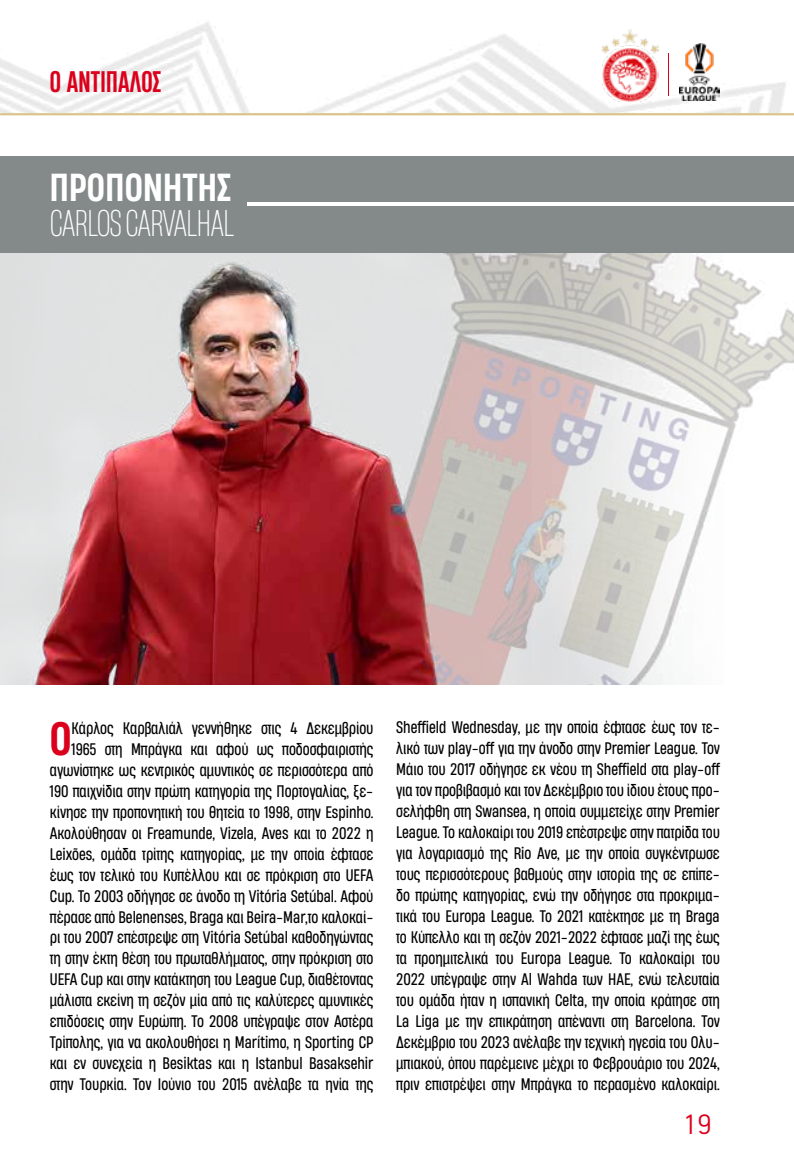
<style>
.page{position:relative;width:794px;height:1166px;background:#fff}
.page>*{position:absolute;margin:0;border:0;box-sizing:border-box;transform-origin:0 0}
.t1{font:500 44.1px "Heading Now 55";color:#db001b}
.t2{font:500 36.75px "Heading Now 55";letter-spacing:.01em;color:#fff}
.t3{font:300 35px "Heading Now 42";letter-spacing:-.02em;color:#fff}
.t4{font:300 31.5px "PF Handbook Pro";color:#db001b}
.t5{font:500 28px "Heading Now 45";letter-spacing:.01em;color:#db001b}
.t6{font:15.75px/21px "Heading Now 54";color:#000;text-align:right}
</style>
<div class="page">
<img style="left:680px;top:43px;width:39px;height:58px">
<img style="left:602px;top:30px;width:57px;height:73px">
<hr style="left:668px;top:54px;width:1px;height:42px;background:#db001b">
<img style="left:0;top:252px;width:794px;height:433px">
<hr style="left:0;top:113px;width:794px;height:2px;background:#d8c289">
<div style="left:0;top:156px;width:794px;height:96px;background:#848a8a"></div>
<hr style="left:247px;top:203px;width:547px;height:3px;background:#fff">
<h3 class="t5" style="left:50px;top:63px;width:113px">Ο ΑΝΤΙΠΑΛΟΣ</h3>
<h2 class="t2" style="left:50px;top:161px;width:183px">ΠΡΟΠΟΝΗΤΗΣ</h2>
<h3 class="t3" style="left:50px;top:200px;width:186px">CARLOS CARVALHAL</h3>
<p class="t6" style="left:50px;top:717px;width:325px">Κάρλος Καρβαλιάλ γεννήθηκε στις 4 Δεκεμβρίου 1965 στη Μπράγκα και αφού ως ποδοσφαιριστής αγωνίστηκε ως κεντρικός αμυντικός σε περισσότερα από 190 παιχνίδια στην πρώτη κατηγορία της Πορτογαλίας, ξε&shy;κίνησε την προπονητική του θητεία το 1998, στην Espinho.<br>Ακολούθησαν οι Freamunde, Vizela, Aves και το 2022 η Leixões, ομάδα τρίτης κατηγορίας, με την οποία έφτασε έως τον τελικό του Κυπέλλου και σε πρόκριση στο UEFA Cup. Το 2003 οδήγησε σε άνοδο τη Vitória Setúbal. Αφού πέρασε από Belenenses, Braga και Beira-Mar,το καλοκαί&shy;ρι του 2007 επέστρεψε στη Vitória Setúbal καθοδηγώντας τη στην έκτη θέση του πρωταθλήματος, στην πρόκριση στο UEFA Cup και στην κατάκτηση του League Cup, διαθέτοντας μάλιστα εκείνη τη σεζόν μία από τις καλύτερες αμυντικές επιδόσεις στην Ευρώπη. Το 2008 υπέγραψε στον Αστέρα Τρίπολης, για να ακολουθήσει η Marítimo, η Sporting CP και εν συνεχεία η Besiktas και η Istanbul Basaksehir στην Τουρκία. Τον Ιούνιο του 2015 ανέλαβε τα ηνία της</p>
<p class="t6" style="left:396px;top:716px;width:325px;text-align:justify">Sheffield Wednesday, με την οποία έφτασε έως τον τε&shy;λικό των play-off για την άνοδο στην Premier League. Τον Μάιο του 2017 οδήγησε εκ νέου τη Sheffield στα play-off για τον προβιβασμό και τον Δεκέμβριο του ίδιου έτους προ&shy;σελήφθη στη Swansea, η οποία συμμετείχε στην Premier League. Το καλοκαίρι του 2019 επέστρεψε στην πατρίδα του για λογαριασμό της Rio Ave, με την οποία συγκέντρωσε τους περισσότερους βαθμούς στην ιστορία της σε επίπε&shy;δο πρώτης κατηγορίας, ενώ την οδήγησε στα προκριμα&shy;τικά του Europa League. To 2021 κατέκτησε με τη Braga το Κύπελλο και τη σεζόν 2021-2022 έφτασε μαζί της έως τα προημιτελικά του Europa League. Το καλοκαίρι του 2022 υπέγραψε στην Al Wahda των ΗΑΕ, ενώ τελευταία του ομάδα ήταν η ισπανική Celta, την οποία κράτησε στη La Liga με την επικράτηση απέναντι στη Barcelona. Tον Δεκέμβριο του 2023 ανέλαβε την τεχνική ηγεσία του Ολυ&shy;μπιακού, όπου παρέμεινε μέχρι το Φεβρουάριο του 2024, πριν επιστρέψει στην Μπράγκα το περασμένο καλοκαίρι.</p>
<h1 class="t1" style="left:50px;top:707px;width:23px">O</h1>
<h3 class="t4" style="left:683px;top:1105px;width:30px">19</h3>
</div>
